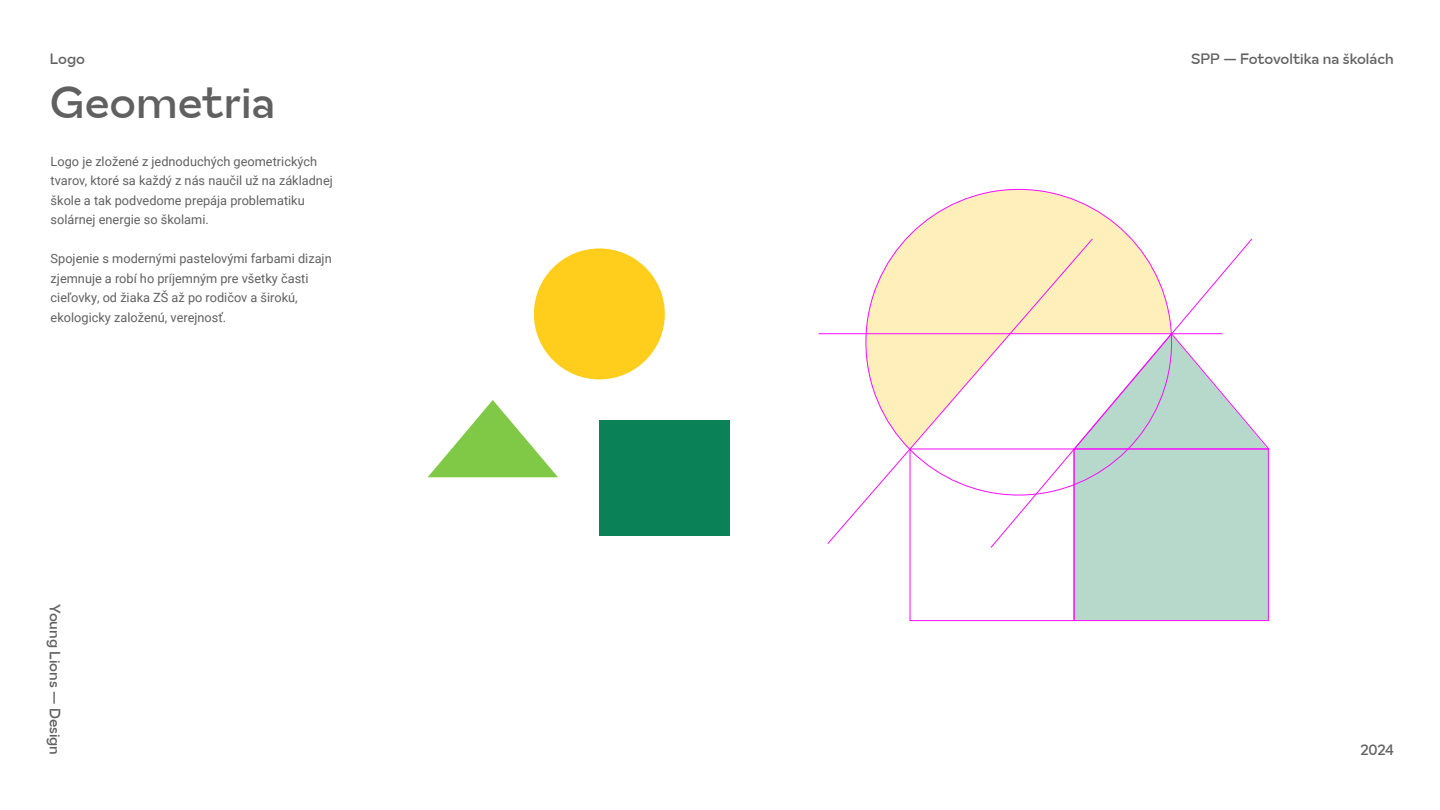
<style>
.page{position:relative;width:1440px;height:810px;background:#fff}
.page>*{position:absolute;margin:0;border:0;box-sizing:border-box;transform-origin:0 0}
.t1{font:45px "Polite Type";color:#606060}
.t2{font:15px "Polite Type";color:#606060}
.t3{font:12.75px/19.5px "Roboto";color:#606060}
</style>
<div class="page">
<svg style="left:906px;top:189px;width:225px;height:49px;fill:#fff0bb"></svg>
<div style="left:1076px;top:451px;width:191px;height:168px;background:#b6d9cc"></div>
<div style="left:534px;top:248px;width:131px;height:131px;background:#ffce1c;border-radius:50%"></div>
<div style="left:600px;top:421px;width:130px;height:115px;background:#0b8157"></div>
<svg style="left:428px;top:400px;width:130px;height:77px"></svg>
<div style="left:1074px;top:449px;width:195px;height:172px;border:1px solid #f80dff"></div>
<div style="left:910px;top:449px;width:164px;height:172px;border:1px solid #f80dff"></div>
<svg style="left:1253px;top:429px;width:16px;height:21px"></svg>
<svg style="left:827px;top:238px;width:163px;height:307px"></svg>
<svg style="left:990px;top:238px;width:263px;height:311px"></svg>
<hr style="left:819px;top:333px;width:403px;height:1px;background:#f80dff">
<p class="t2" style="left:50px;top:50px;width:37px">Logo</p>
<h1 class="t1" style="left:50px;top:75px;width:227px">Geometria</h1>
<p class="t3" style="left:51px;top:151px;width:284px">Logo je zložené z jednoduchých geometrických tvarov, ktoré sa každý z nás naučil už na základnej škole a tak podvedome prepája problematiku solárnej energie so školami.</p>
<p class="t3" style="left:51px;top:248px;width:283px">Spojenie s modernými pastelovými farbami dizajn zjemnuje a robí ho príjemným pre všetky časti cieľovky, od žiaka ZŠ až po rodičov a širokú, ekologicky založenú, verejnosť.</p>
<p class="t2" style="left:64px;top:604px;width:152px;rotate:90deg">Young Lions — Design</p>
<p class="t2" style="left:1191px;top:50px;width:204px">SPP — Fotovoltika na školách</p>
<p class="t2" style="left:1360px;top:741px;width:35px">2024</p>
</div>
